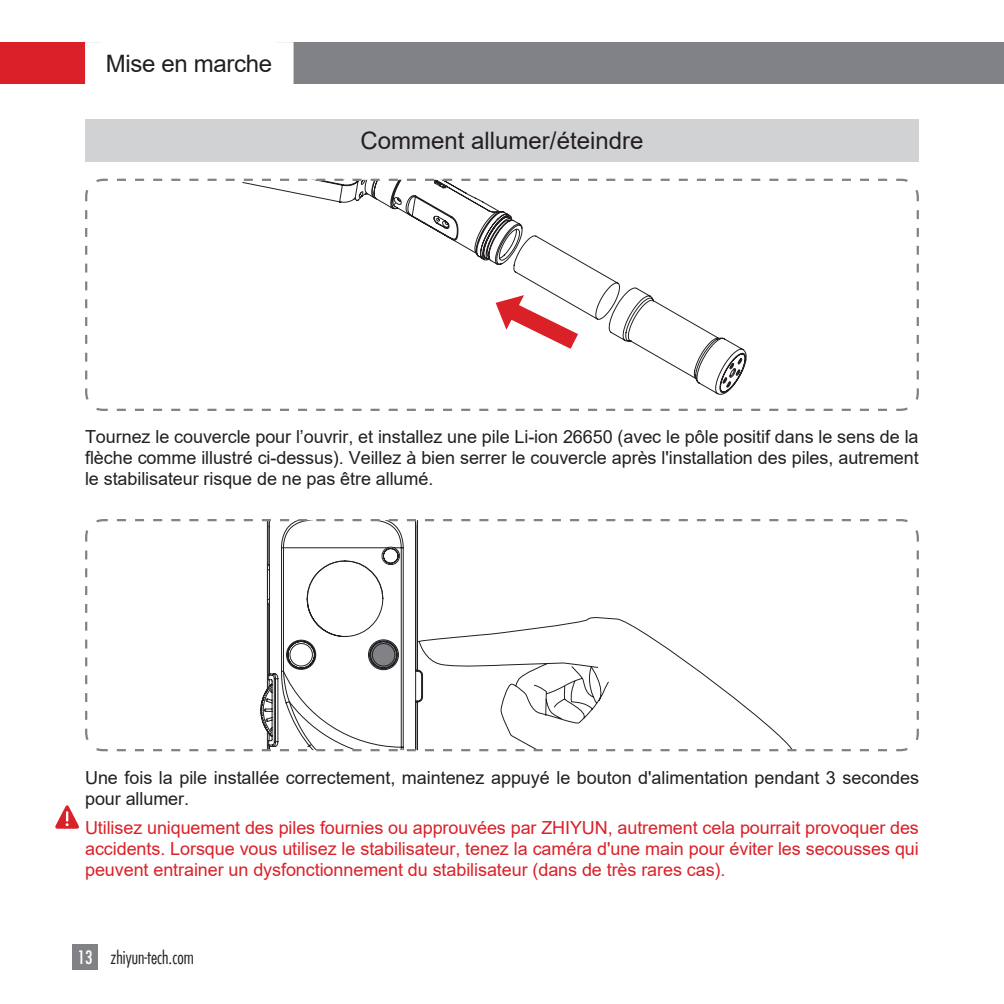
<style>
.page{position:relative;width:1004px;height:1004px;background:#fff}
.page>*{position:absolute;margin:0;border:0;box-sizing:border-box;transform-origin:0 0}
.标题1{font:24px "Arial";color:#231f20}
.页码标题{font:24px "Arial";letter-spacing:-.015em;color:#231f20}
.段落前1毫米{font:18px/21px "Arial";letter-spacing:-.005em;color:#da2128;text-align:justify}
.正文无段前段后{font:18px/21px "Arial";letter-spacing:-.005em;color:#231f20;text-align:justify}
.段落前1毫米-2{font:18px/21px "Arial";letter-spacing:-.005em;color:#231f20}
.t1{font:300 condensed 18px "Futura LT";color:#231f20}
.s1{font-weight:400;color:#fff}
</style>
<div class="page">
<div style="left:0;top:43px;width:85px;height:41px;background:#da2128"></div>
<div style="left:72px;top:944px;width:26px;height:25px;background:#808285"></div>
<div style="left:85px;top:43px;width:918px;height:41px;background:#808285"></div>
<div style="left:85px;top:119px;width:833px;height:43px;background:#d1d2d4"></div>
<svg style="left:85px;top:178px;width:834px;height:233px"></svg>
<svg style="left:85px;top:519px;width:834px;height:233px"></svg>
<svg style="left:55px;top:805px;width:24px;height:23px"></svg>
<svg style="left:85px;top:42px;width:208px;height:42px"></svg>
<div style="left:101px;top:42px;width:175px;height:43px;background:#fff"></div>
<p class="页码标题" style="left:106px;top:47px;width:168px">Mise en marche</p>
<p class="标题1" style="left:360px;top:124px;width:284px">Comment allumer/éteindre</p>
<p class="正文无段前段后" style="left:85px;top:426px;width:835px">Tournez le couvercle pour l’ouvrir, et installez une pile Li-ion 26650 (avec le pôle positif dans le sens de la flèche comme illustré ci-dessus). Veillez à bien serrer le couvercle après l'installation des piles, autrement le stabilisateur risque de ne pas être allumé.</p>
<p class="段落前1毫米-2" style="left:85px;top:766px;width:835px">Une fois la pile installée correctement, maintenez appuyé le bouton d'alimentation pendant 3 secondes pour allumer.</p>
<p class="段落前1毫米" style="left:85px;top:817px;width:835px">Utilisez uniquement des piles fournies ou approuvées par ZHIYUN, autrement cela pourrait provoquer des accidents. Lorsque vous utilisez le stabilisateur, tenez la caméra d'une main pour éviter les secousses qui peuvent entrainer un dysfonctionnement du stabilisateur (dans de très rares cas).</p>
<p class="t1" style="left:78px;top:946px;width:118px"><span class="s1">13</span> zhiyun-tech.com</p>
</div>
